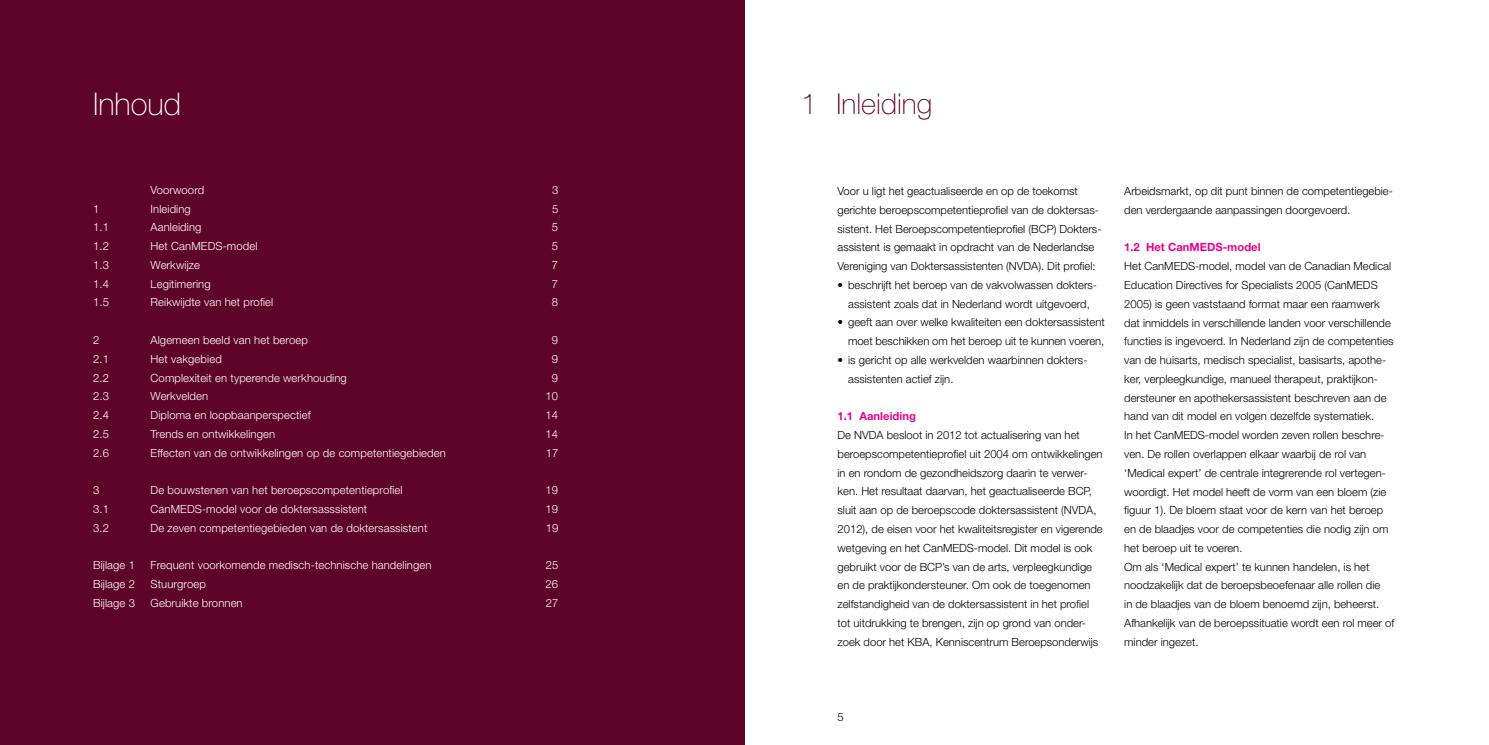
<style>
.page{position:relative;width:1489px;height:745px;background:#fff}
.page>*{position:absolute;margin:0;border:0;box-sizing:border-box;transform-origin:0 0}
.t1{font:100 31.25px "Helvetica Neue LT Std";color:#fff}
.t2{font:100 28.75px "Helvetica Neue LT Std";color:#5f0429}
.t3{font:300 11.25px/18.8px "Helvetica Neue LT Std";color:#000}
.t4{font:300 11.25px "Helvetica Neue LT Std";letter-spacing:.01em;color:#fff}
.t5{font:700 11.25px "Helvetica Neue LT Std";color:#ec008c}
</style>
<div class="page">
<div style="left:0;top:0;width:744px;height:744px;background:#5f0429"></div>
<h1 class="t1" style="left:93px;top:86px;width:90px">Inhoud</h1>
<p class="t4" style="left:151px;top:183px;width:55px">Voorwoord</p>
<p class="t4" style="left:552px;top:183px;width:8px">3</p>
<p class="t4" style="left:93px;top:201px;width:8px">1</p>
<p class="t4" style="left:151px;top:201px;width:42px">Inleiding</p>
<p class="t4" style="left:552px;top:201px;width:8px">5</p>
<p class="t4" style="left:93px;top:220px;width:17px">1.1</p>
<p class="t4" style="left:151px;top:220px;width:52px">Aanleiding</p>
<p class="t4" style="left:552px;top:220px;width:8px">5</p>
<p class="t4" style="left:93px;top:239px;width:17px">1.2</p>
<p class="t4" style="left:151px;top:239px;width:108px">Het CanMEDS-model</p>
<p class="t4" style="left:552px;top:239px;width:8px">5</p>
<p class="t4" style="left:93px;top:258px;width:17px">1.3</p>
<p class="t4" style="left:151px;top:258px;width:51px">Werkwijze</p>
<p class="t4" style="left:552px;top:258px;width:8px">7</p>
<p class="t4" style="left:93px;top:276px;width:17px">1.4</p>
<p class="t4" style="left:151px;top:276px;width:61px">Legitimering</p>
<p class="t4" style="left:552px;top:276px;width:8px">7</p>
<p class="t4" style="left:93px;top:295px;width:17px">1.5</p>
<p class="t4" style="left:151px;top:295px;width:124px">Reikwijdte van het profiel</p>
<p class="t4" style="left:552px;top:295px;width:8px">8</p>
<p class="t4" style="left:93px;top:333px;width:8px">2</p>
<p class="t4" style="left:151px;top:333px;width:159px">Algemeen beeld van het beroep</p>
<p class="t4" style="left:552px;top:333px;width:8px">9</p>
<p class="t4" style="left:93px;top:351px;width:17px">2.1</p>
<p class="t4" style="left:151px;top:351px;width:73px">Het vakgebied</p>
<p class="t4" style="left:552px;top:351px;width:8px">9</p>
<p class="t4" style="left:93px;top:370px;width:17px">2.2</p>
<p class="t4" style="left:151px;top:370px;width:198px">Complexiteit en typerende werkhouding</p>
<p class="t4" style="left:552px;top:370px;width:8px">9</p>
<p class="t4" style="left:93px;top:389px;width:17px">2.3</p>
<p class="t4" style="left:151px;top:389px;width:59px">Werkvelden</p>
<p class="t4" style="left:545px;top:389px;width:14px">10</p>
<p class="t4" style="left:93px;top:408px;width:17px">2.4</p>
<p class="t4" style="left:151px;top:408px;width:161px">Diploma en loopbaanperspectief</p>
<p class="t4" style="left:545px;top:408px;width:14px">14</p>
<p class="t4" style="left:93px;top:426px;width:17px">2.5</p>
<p class="t4" style="left:151px;top:426px;width:126px">Trends en ontwikkelingen</p>
<p class="t4" style="left:545px;top:426px;width:14px">14</p>
<p class="t4" style="left:93px;top:445px;width:17px">2.6</p>
<p class="t4" style="left:151px;top:445px;width:297px">Effecten van de ontwikkelingen op de competentiegebieden</p>
<p class="t4" style="left:545px;top:445px;width:14px">17</p>
<p class="t4" style="left:93px;top:483px;width:8px">3</p>
<p class="t4" style="left:151px;top:483px;width:253px">De bouwstenen van het beroepscompetentieprofiel</p>
<p class="t4" style="left:545px;top:483px;width:14px">19</p>
<p class="t4" style="left:93px;top:501px;width:17px">3.1</p>
<p class="t4" style="left:151px;top:501px;width:218px">CanMEDS-model voor de doktersasssistent</p>
<p class="t4" style="left:545px;top:501px;width:14px">19</p>
<p class="t4" style="left:93px;top:520px;width:17px">3.2</p>
<p class="t4" style="left:151px;top:520px;width:278px">De zeven competentiegebieden van de doktersassistent</p>
<p class="t4" style="left:545px;top:520px;width:14px">19</p>
<p class="t4" style="left:93px;top:558px;width:43px">Bijlage 1</p>
<p class="t4" style="left:151px;top:558px;width:282px">Frequent voorkomende medisch-technische handelingen</p>
<p class="t4" style="left:545px;top:558px;width:14px">25</p>
<p class="t4" style="left:93px;top:576px;width:43px">Bijlage 2</p>
<p class="t4" style="left:151px;top:576px;width:57px">Stuurgroep</p>
<p class="t4" style="left:545px;top:576px;width:14px">26</p>
<p class="t4" style="left:93px;top:595px;width:43px">Bijlage 3</p>
<p class="t4" style="left:151px;top:595px;width:94px">Gebruikte bronnen</p>
<p class="t4" style="left:545px;top:595px;width:14px">27</p>
<h2 class="t2" style="left:801px;top:87px;width:132px">1 Inleiding</h2>
<p class="t3" style="left:837px;top:181px;width:265px">Voor u ligt het geactualiseerde en op de toekomst gerichte beroepscompetentieprofiel van de doktersas&shy;sistent. Het Beroepscompetentieprofiel (BCP) Dokters&shy;assistent is gemaakt in opdracht van de Nederlandse Vereniging van Doktersassistenten (NVDA). Dit profiel:</p>
<p class="t3" style="left:837px;top:275px;width:260px;text-align:center">• beschrijft het beroep van de vakvolwassen dokters&shy;assistent zoals dat in Nederland wordt uitgevoerd,</p>
<p class="t3" style="left:837px;top:312px;width:269px;text-align:right">• geeft aan over welke kwaliteiten een doktersassistent moet beschikken om het beroep uit te kunnen voeren,</p>
<p class="t3" style="left:848px;top:350px;width:239px;text-indent:-11px">• is gericht op alle werkvelden waarbinnen dokters&shy;assistenten actief zijn.</p>
<p class="t5" style="left:837px;top:409px;width:80px">1.1 Aanleiding</p>
<p class="t3" style="left:837px;top:425px;width:267px">De NVDA besloot in 2012 tot actualisering van het beroepscompetentieprofiel uit 2004 om ontwikkelingen in en rondom de gezondheidszorg daarin te verwer&shy;ken. Het resultaat daarvan, het geactualiseerde BCP, sluit aan op de beroepscode doktersassistent (NVDA, 2012), de eisen voor het kwaliteitsregister en vigerende wetgeving en het CanMEDS-model. Dit model is ook gebruikt voor de BCP’s van de arts, verpleegkundige en de praktijkondersteuner. Om ook de toegenomen zelfstandigheid van de doktersassistent in het profiel tot uitdrukking te brengen, zijn op grond van onder&shy;zoek door het KBA, Kenniscentrum Beroepsonderwijs</p>
<p class="t3" style="left:1124px;top:181px;width:270px">Arbeidsmarkt, op dit punt binnen de competentiegebie&shy;den verdergaande aanpassingen doorgevoerd.</p>
<p class="t5" style="left:1124px;top:240px;width:138px">1.2 Het CanMEDS-model</p>
<p class="t3" style="left:1124px;top:256px;width:272px">Het CanMEDS-model, model van de Canadian Medical Education Directives for Specialists 2005 (CanMEDS 2005) is geen vaststaand format maar een raamwerk dat inmiddels in verschillende landen voor verschillende functies is ingevoerd. In Nederland zijn de competenties van de huisarts, medisch specialist, basisarts, apothe&shy;ker, verpleegkundige, manueel therapeut, praktijkon&shy;dersteuner en apothekersassistent beschreven aan de hand van dit model en volgen dezelfde systematiek.<br>In het CanMEDS-model worden zeven rollen beschre&shy;ven. De rollen overlappen elkaar waarbij de rol van ‘Medical expert’ de centrale integrerende rol vertegen&shy;woordigt. Het model heeft de vorm van een bloem (zie figuur 1). De bloem staat voor de kern van het beroep en de blaadjes voor de competenties die nodig zijn om het beroep uit te voeren.<br>Om als ‘Medical expert’ te kunnen handelen, is het noodzakelijk dat de beroepsbeoefenaar alle rollen die<br>in de blaadjes van de bloem benoemd zijn, beheerst.<br>Afhankelijk van de beroepssituatie wordt een rol meer of minder ingezet.</p>
<p class="t3" style="left:837px;top:706px;width:8px">5</p>
</div>
